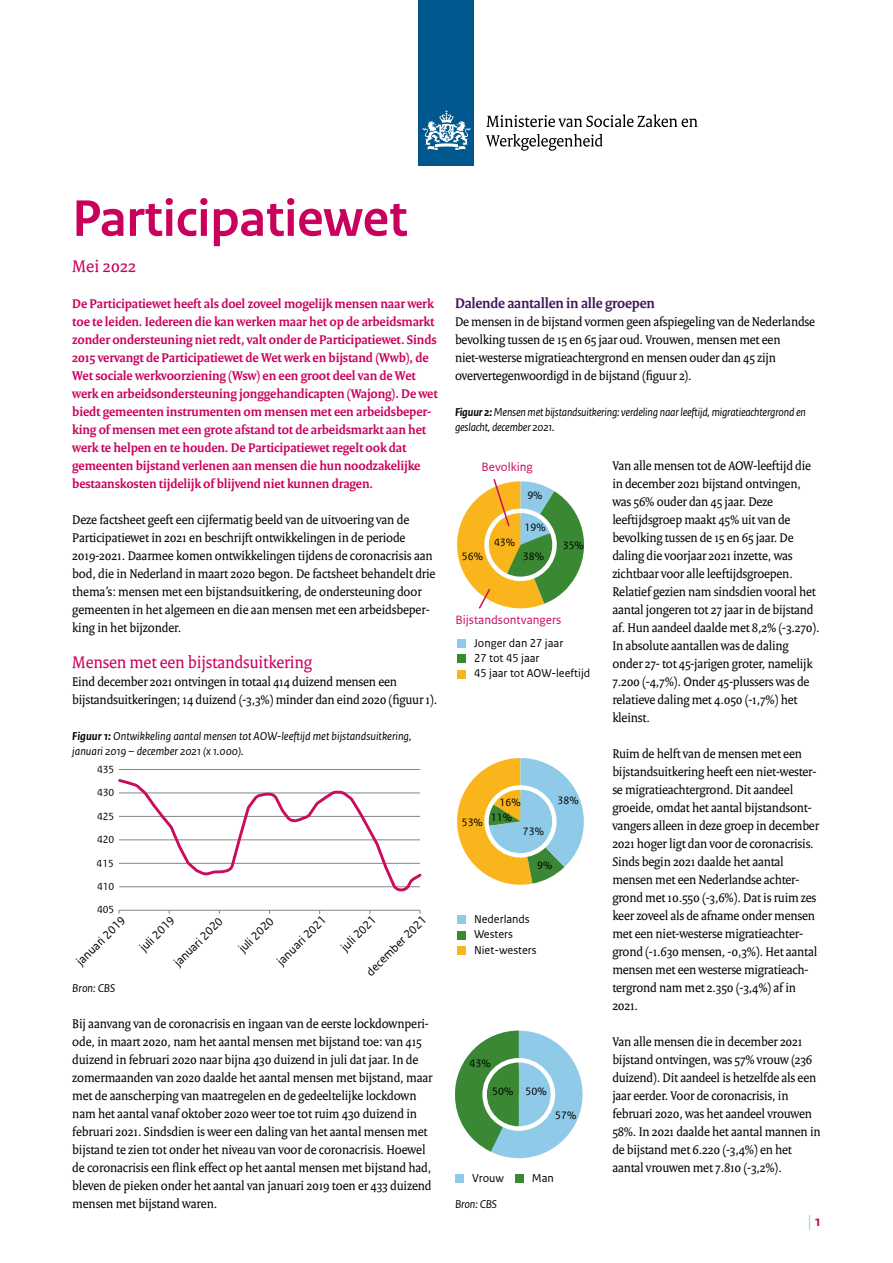
<style>
.page{position:relative;width:893px;height:1263px;background:#fff}
.page>*{position:absolute;margin:0;border:0;box-sizing:border-box;transform-origin:0 0}
.H1_Titel{font:700 54px "Rijksoverheid Sans Heading";color:#ca005d}
.H2_Paragraafkop{font:18px "Rijksoverheid Serif";letter-spacing:-.01em;color:#ca005d}
.P_Broodtekst{font:18px "Rijksoverheid Serif";color:#ca005d}
.H3_Alineakop{font:700 15px "Rijksoverheid Serif";letter-spacing:-.015em;color:#42145f}
.t1{font:15px "Rijksoverheid Serif";color:#76d2b6}
.P_Broodtekst-2{font:13.5px/18px "Rijksoverheid Serif";letter-spacing:-.015em;color:#000}
.Inleiding{font:700 13.5px/18px "Rijksoverheid Serif";letter-spacing:-.01em;color:#ca005d}
.t2{font:12.75px "Rijksoverheid Sans Text TT Regular 2";color:#ca0b5e}
.t3{font:12.45px "Rijksoverheid Sans Text TT";color:#000}
.Fotobijschrift{font:italic 12px/15px "Rijksoverheid Sans Text";letter-spacing:-.01em;color:#000}
.t4{font:12px/15.3px "Rijksoverheid Sans Text TT";color:#000}
.t5{font:12px "Rijksoverheid Sans Text TT Regular 2";color:#000}
.t6{font:11.85px/15.1px "Rijksoverheid Sans Text TT";color:#000}
.t7{font:11.85px "Rijksoverheid Sans Text TT Regular 2";color:#000}
.t8{font:11.25px "Rijksoverheid Sans Text TT";color:#000}
.t9{font:10.8px "Rijksoverheid Sans Text TT";color:#000}
.s1{font-weight:700}
.s2{font-family:"Rijksoverheid Sans Text";font-weight:700;color:#ca005d}
</style>
<div class="page">
<hr style="left:119px;top:769px;width:301px;height:1px;background:#838484">
<hr style="left:119px;top:910px;width:301px;height:1px;background:#838484">
<svg style="left:118px;top:779px;width:304px;height:113px"></svg>
<svg style="left:457px;top:479px;width:128px;height:130px"></svg>
<div style="left:457px;top:639px;width:9px;height:9px;background:#8fcae8"></div>
<div style="left:457px;top:654px;width:9px;height:9px;background:#3a8834"></div>
<div style="left:457px;top:670px;width:9px;height:8px;background:#fab51c"></div>
<svg style="left:457px;top:758px;width:127px;height:127px"></svg>
<div style="left:457px;top:916px;width:8px;height:8px;background:#8fcae8"></div>
<div style="left:457px;top:931px;width:8px;height:8px;background:#3a8834"></div>
<div style="left:457px;top:946px;width:8px;height:8px;background:#fab51c"></div>
<div style="left:455px;top:1031px;width:128px;height:127px;background:#8fcae8;border-radius:50%"></div>
<svg style="left:455px;top:1031px;width:96px;height:120px"></svg>
<div style="left:515px;top:1174px;width:8px;height:9px;background:#3a8834"></div>
<div style="left:455px;top:1174px;width:8px;height:9px;background:#8fcae8"></div>
<div style="left:419px;top:0;width:55px;height:166px;background:#00588e"></div>
<svg style="left:423px;top:110px;width:47px;height:40px"></svg>
<svg style="left:486px;top:114px;width:211px;height:13px"></svg>
<svg style="left:486px;top:134px;width:116px;height:17px"></svg>
<h1 class="H1_Titel" style="left:72px;top:188px;width:337px">Participatiewet</h1>
<p class="P_Broodtekst" style="left:72px;top:255px;width:65px">Mei 2022</p>
<p class="Inleiding" style="left:72px;top:294px;width:367px">De Participatiewet heeft als doel zoveel mogelijk mensen naar werk toe te leiden. Iedereen die kan werken maar het op de arbeidsmarkt zonder ondersteuning niet redt, valt onder de Participatiewet. Sinds 2015 vervangt de Participatiewet de Wet werk en bijstand (Wwb), de Wet sociale werkvoorziening (Wsw) en een groot deel van de Wet werk en arbeidsondersteuning jonggehandicapten (Wajong). De wet biedt gemeenten instrumenten om mensen met een arbeidsbeper&shy;king of mensen met een grote afstand tot de arbeidsmarkt aan het werk te helpen en te houden. De Participatiewet regelt ook dat gemeenten bijstand verlenen aan mensen die hun noodzakelijke bestaanskosten tijdelijk of blijvend niet kunnen dragen.</p>
<p class="P_Broodtekst-2" style="left:72px;top:510px;width:365px">Deze factsheet geeft een cijfermatig beeld van de uitvoering van de Participatiewet in 2021 en beschrijft ontwikkelingen in de periode 2019-2021. Daarmee komen ontwikkelingen tijdens de coronacrisis aan bod, die in Nederland in maart 2020 begon. De factsheet behandelt drie thema’s: mensen met een bijstandsuitkering, de ondersteuning door gemeenten in het algemeen en die aan mensen met een arbeidsbeper&shy;king in het bijzonder.</p>
<h2 class="H2_Paragraafkop" style="left:72px;top:651px;width:241px">Mensen met een bijstandsuitkering</h2>
<p class="P_Broodtekst-2" style="left:72px;top:672px;width:367px">Eind december 2021 ontvingen in totaal 414 duizend mensen een bijstandsuitkeringen; 14 duizend (-3,3%) minder dan eind 2020 (figuur 1).</p>
<p class="Fotobijschrift" style="left:72px;top:729px;width:341px"><span class="s1">Figuur 1:</span> Ontwikkeling aantal mensen tot AOW-leeftijd met bijstandsuitkering, januari 2019 – december 2021 (x 1.000).</p>
<p class="t9" style="left:97px;top:763px;width:19px">435</p>
<p class="t9" style="left:97px;top:786px;width:19px">430</p>
<p class="t9" style="left:97px;top:810px;width:19px">425</p>
<p class="t9" style="left:97px;top:833px;width:19px">420</p>
<p class="t9" style="left:97px;top:857px;width:19px">415</p>
<p class="t9" style="left:97px;top:880px;width:19px">410</p>
<p class="t9" style="left:97px;top:904px;width:19px">405</p>
<p class="t3" style="left:73px;top:958px;width:65px;rotate:-45deg">januari 2019</p>
<p class="t3" style="left:137px;top:944px;width:46px;rotate:-45deg">juli 2019</p>
<p class="t3" style="left:171px;top:959px;width:65px;rotate:-45deg">januari 2020</p>
<p class="t3" style="left:235px;top:945px;width:46px;rotate:-45deg">juli 2020</p>
<p class="t3" style="left:274px;top:958px;width:65px;rotate:-45deg">januari 2021</p>
<p class="t3" style="left:338px;top:944px;width:46px;rotate:-45deg">juli 2021</p>
<p class="t3" style="left:363px;top:969px;width:81px;rotate:-45deg">december 2021</p>
<p class="Fotobijschrift" style="left:72px;top:981px;width:45px">Bron: CBS</p>
<p class="P_Broodtekst-2" style="left:72px;top:1014px;width:362px">Bij aanvang van de coronacrisis en ingaan van de eerste lockdownperi&shy;ode, in maart 2020, nam het aantal mensen met bijstand toe: van 415 duizend in februari 2020 naar bijna 430 duizend in juli dat jaar. In de zomermaanden van 2020 daalde het aantal mensen met bijstand, maar met de aanscherping van maatregelen en de gedeeltelijke lockdown nam het aantal vanaf oktober 2020 weer toe tot ruim 430 duizend in februari 2021. Sindsdien is weer een daling van het aantal mensen met bijstand te zien tot onder het niveau van voor de coronacrisis. Hoewel de coronacrisis een flink effect op het aantal mensen met bijstand had, bleven de pieken onder het aantal van januari 2019 toen er 433 duizend mensen met bijstand waren.</p>
<h3 class="H3_Alineakop" style="left:455px;top:294px;width:201px">Dalende aantallen in alle groepen</h3>
<p class="P_Broodtekst-2" style="left:455px;top:312px;width:362px">De mensen in de bijstand vormen geen afspiegeling van de Nederlandse bevolking tussen de 15 en 65 jaar oud. Vrouwen, mensen met een niet-westerse migratieachtergrond en mensen ouder dan 45 zijn oververtegenwoordigd in de bijstand (figuur 2).</p>
<p class="Fotobijschrift" style="left:455px;top:405px;width:352px"><span class="s1">Figuur 2:</span> Mensen met bijstandsuitkering: verdeling naar leeftijd, migratieachtergrond en geslacht, december 2021.</p>
<p class="P_Broodtekst-2" style="left:612px;top:456px;width:209px">Van alle mensen tot de AOW-leeftijd die in december 2021 bijstand ontvingen, was 56% ouder dan 45 jaar. Deze leeftijdsgroep maakt 45% uit van de bevolking tussen de 15 en 65 jaar. De daling die voorjaar 2021 inzette, was zichtbaar voor alle leeftijdsgroepen.<br>Relatief gezien nam sindsdien vooral het aantal jongeren tot 27 jaar in de bijstand af. Hun aandeel daalde met 8,2% (-3.270).<br>In absolute aantallen was de daling onder 27- tot 45-jarigen groter, namelijk 7.200 (-4,7%). Onder 45-plussers was de relatieve daling met 4.050 (-1,7%) het kleinst.</p>
<p class="P_Broodtekst-2" style="left:612px;top:744px;width:208px">Ruim de helft van de mensen met een bijstandsuitkering heeft een niet-wester&shy;se migratieachtergrond. Dit aandeel groeide, omdat het aantal bijstandsont&shy;vangers alleen in deze groep in december 2021 hoger ligt dan voor de coronacrisis.<br>Sinds begin 2021 daalde het aantal mensen met een Nederlandse achter&shy;grond met 10.550 (-3,6%). Dat is ruim zes keer zoveel als de afname onder mensen met een niet-westerse migratieachter&shy;grond (-1.630 mensen, -0,3%). Het aantal mensen met een westerse migratieach&shy;tergrond nam met 2.350 (-3,4%) af in 2021.</p>
<p class="P_Broodtekst-2" style="left:612px;top:1032px;width:210px">Van alle mensen die in december 2021 bijstand ontvingen, was 57% vrouw (236 duizend). Dit aandeel is hetzelfde als een jaar eerder. Voor de coronacrisis, in februari 2020, was het aandeel vrouwen 58%. In 2021 daalde het aantal mannen in de bijstand met 6.220 (-3,4%) en het aantal vrouwen met 7.810 (-3,2%).</p>
<p class="Fotobijschrift" style="left:455px;top:1197px;width:44px">Bron: CBS</p>
<p class="t2" style="left:482px;top:460px;width:53px">Bevolking</p>
<p class="t8" style="left:527px;top:488px;width:17px">9%</p>
<p class="t8" style="left:524px;top:521px;width:23px">19%</p>
<p class="t8" style="left:523px;top:550px;width:23px">38%</p>
<p class="t8" style="left:494px;top:536px;width:23px">43%</p>
<p class="t8" style="left:563px;top:538px;width:23px">35%</p>
<p class="t8" style="left:462px;top:549px;width:23px">56%</p>
<p class="t2" style="left:456px;top:613px;width:107px">Bijstandsontvangers</p>
<p class="t4" style="left:474px;top:635px;width:118px">Jonger dan 27 jaar<br>27 tot 45 jaar<br>45 jaar tot AOW-leeftijd</p>
<p class="t8" style="left:558px;top:794px;width:23px">38%</p>
<p class="t8" style="left:500px;top:796px;width:23px">16%</p>
<p class="t8" style="left:491px;top:811px;width:23px">11%</p>
<p class="t8" style="left:462px;top:816px;width:23px">53%</p>
<p class="t8" style="left:523px;top:824px;width:23px">73%</p>
<p class="t8" style="left:537px;top:859px;width:17px">9%</p>
<p class="t7" style="left:474px;top:912px;width:57px">Nederlands</p>
<p class="t6" style="left:474px;top:927px;width:64px">Westers<br>Niet-westers</p>
<p class="t8" style="left:469px;top:1057px;width:23px">43%</p>
<p class="t8" style="left:492px;top:1085px;width:23px">50%</p>
<p class="t8" style="left:525px;top:1085px;width:23px">50%</p>
<p class="t8" style="left:555px;top:1108px;width:23px">57%</p>
<p class="t5" style="left:472px;top:1171px;width:34px">Vrouw</p>
<p class="t5" style="left:532px;top:1171px;width:24px">Man</p>
<p class="t1" style="left:807px;top:1212px;width:15px">|<span class="s2">1</span></p>
</div>
